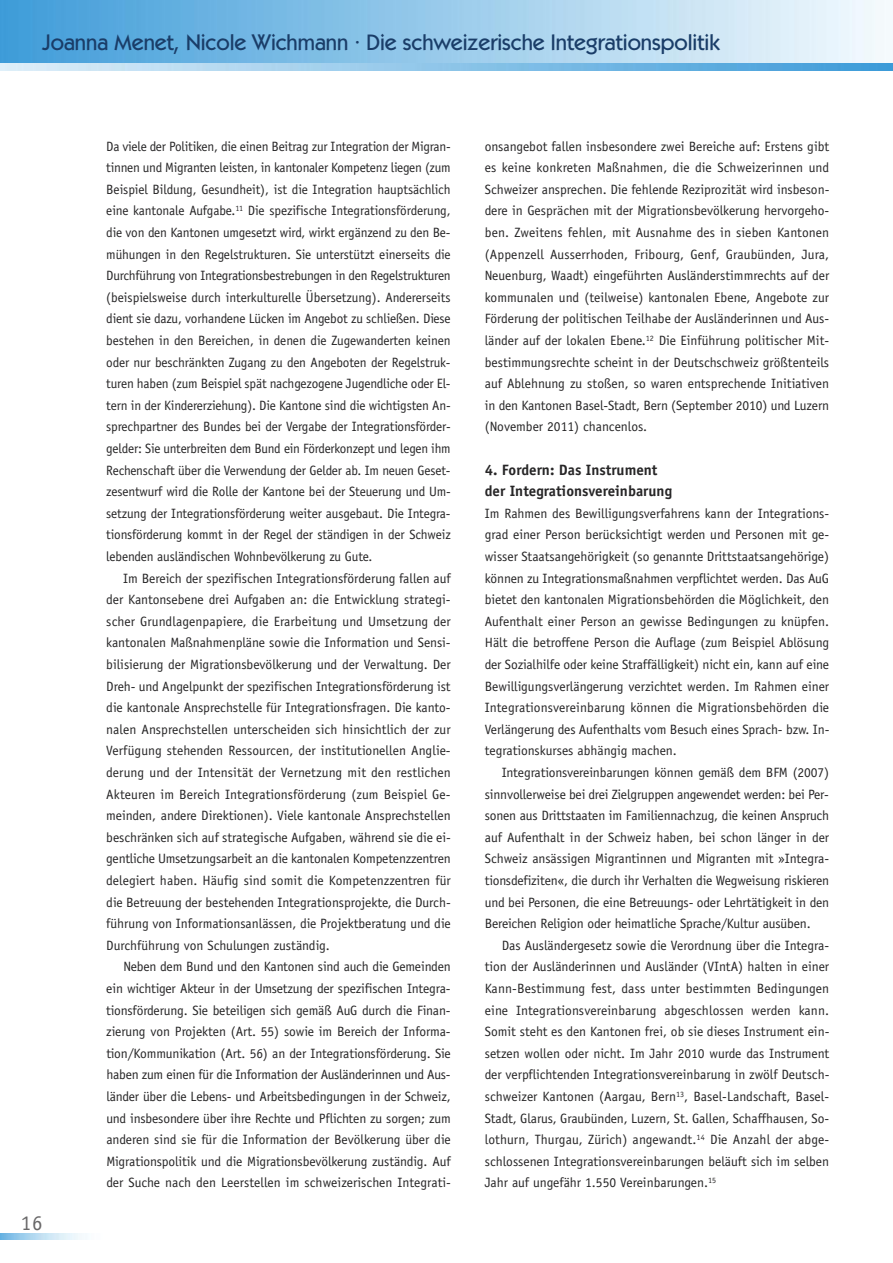
<style>
.page{position:relative;width:893px;height:1263px;background:#fff}
.page>*{position:absolute;margin:0;border:0;box-sizing:border-box;transform-origin:0 0}
.t1{font:500 22.5px "Kabel IT Cby BT";color:#1a3d68}
.t2{font:21px "Officina Sans";color:#686768}
.t3{font:700 15px/21.6px "Officina Sans";color:#272627}
.t4{font:13.5px/21.6px "Officina Sans";letter-spacing:-.005em;color:#272627;text-align:justify}
</style>
<div class="page">
<img style="left:0;top:1233px;width:82px;height:6px">
<img style="left:0;top:0;width:893px;height:70px">
<h1 class="t1" style="left:43px;top:35px;width:678px">Joanna Menet, Nicole Wichmann · Die schweizerische Integrationspolitik</h1>
<h2 class="t2" style="left:21px;top:1215px;width:23px">16</h2>
<p class="t4" style="left:106px;top:136px;width:346px">Da viele der Politiken, die einen Beitrag zur Integration der Migran&shy;tinnen und Migranten leisten, in kantonaler Kompetenz liegen (zum Beispiel Bildung, Gesundheit), ist die Integration hauptsächlich eine kantonale Aufgabe.<sup>11</sup> Die spezifische Integrationsförderung, die von den Kantonen umgesetzt wird, wirkt ergänzend zu den Be&shy;mühungen in den Regelstrukturen. Sie unterstützt einerseits die Durchführung von Integrationsbestrebungen in den Regelstrukturen (beispielsweise durch interkulturelle Übersetzung). Andererseits dient sie dazu, vorhandene Lücken im Angebot zu schließen. Diese bestehen in den Bereichen, in denen die Zugewanderten keinen oder nur beschränkten Zugang zu den Angeboten der Regelstruk&shy;turen haben (zum Beispiel spät nachgezogene Jugendliche oder El&shy;tern in der Kindererziehung). Die Kantone sind die wichtigsten An&shy;sprechpartner des Bundes bei der Vergabe der Integrationsförder&shy;gelder: Sie unterbreiten dem Bund ein Förderkonzept und legen ihm Rechenschaft über die Verwendung der Gelder ab. Im neuen Geset&shy;zesentwurf wird die Rolle der Kantone bei der Steuerung und Um&shy;setzung der Integrationsförderung weiter ausgebaut. Die Integra&shy;tionsförderung kommt in der Regel der ständigen in der Schweiz lebenden ausländischen Wohnbevölkerung zu Gute.</p>
<p class="t4" style="left:106px;top:568px;width:346px;text-indent:17px">Im Bereich der spezifischen Integrationsförderung fallen auf der Kantonsebene drei Aufgaben an: die Entwicklung strategi&shy;scher Grundlagenpapiere, die Erarbeitung und Umsetzung der kantonalen Maßnahmenpläne sowie die Information und Sensi&shy;bilisierung der Migrationsbevölkerung und der Verwaltung. Der Dreh- und Angelpunkt der spezifischen Integrationsförderung ist die kantonale Ansprechstelle für Integrationsfragen. Die kanto&shy;nalen Ansprechstellen unterscheiden sich hinsichtlich der zur Verfügung stehenden Ressourcen, der institutionellen Anglie&shy;derung und der Intensität der Vernetzung mit den restlichen Akteuren im Bereich Integrationsförderung (zum Beispiel Ge&shy;meinden, andere Direktionen). Viele kantonale Ansprechstellen beschränken sich auf strategische Aufgaben, während sie die ei&shy;gentliche Umsetzungsarbeit an die kantonalen Kompetenzzentren delegiert haben. Häufig sind somit die Kompetenzzentren für die Betreuung der bestehenden Integrationsprojekte, die Durch&shy;führung von Informationsanlässen, die Projektberatung und die Durchführung von Schulungen zuständig.</p>
<p class="t4" style="left:106px;top:957px;width:346px;text-indent:17px">Neben dem Bund und den Kantonen sind auch die Gemeinden ein wichtiger Akteur in der Umsetzung der spezifischen Integra&shy;tionsförderung. Sie beteiligen sich gemäß AuG durch die Finan&shy;zierung von Projekten (Art. 55) sowie im Bereich der Informa&shy;tion/Kommunikation (Art. 56) an der Integrationsförderung. Sie haben zum einen für die Information der Ausländerinnen und Aus&shy;länder über die Lebens- und Arbeitsbedingungen in der Schweiz, und insbesondere über ihre Rechte und Pflichten zu sorgen; zum anderen sind sie für die Information der Bevölkerung über die Migrationspolitik und die Migrationsbevölkerung zuständig. Auf der Suche nach den Leerstellen im schweizerischen Integrati-</p>
<p class="t4" style="left:485px;top:136px;width:346px">onsangebot fallen insbesondere zwei Bereiche auf: Erstens gibt es keine konkreten Maßnahmen, die die Schweizerinnen und Schweizer ansprechen. Die fehlende Reziprozität wird insbeson&shy;dere in Gesprächen mit der Migrationsbevölkerung hervorgeho&shy;ben. Zweitens fehlen, mit Ausnahme des in sieben Kantonen (Appenzell Ausserrhoden, Fribourg, Genf, Graubünden, Jura, Neuenburg, Waadt) eingeführten Ausländerstimmrechts auf der kommunalen und (teilweise) kantonalen Ebene, Angebote zur Förderung der politischen Teilhabe der Ausländerinnen und Aus&shy;länder auf der lokalen Ebene.<sup>12</sup> Die Einführung politischer Mit&shy;bestimmungsrechte scheint in der Deutschschweiz größtenteils auf Ablehnung zu stoßen, so waren entsprechende Initiativen in den Kantonen Basel-Stadt, Bern (September 2010) und Luzern (November 2011) chancenlos.</p>
<p class="t3" style="left:485px;top:460px;width:189px">4. Fordern: Das Instrument der Integrationsvereinbarung</p>
<p class="t4" style="left:485px;top:503px;width:346px">Im Rahmen des Bewilligungsverfahrens kann der Integrations&shy;grad einer Person berücksichtigt werden und Personen mit ge&shy;wisser Staatsangehörigkeit (so genannte Drittstaatsangehörige) können zu Integrationsmaßnahmen verpflichtet werden. Das AuG bietet den kantonalen Migrationsbehörden die Möglichkeit, den Aufenthalt einer Person an gewisse Bedingungen zu knüpfen.<br>Hält die betroffene Person die Auflage (zum Beispiel Ablösung der Sozialhilfe oder keine Straffälligkeit) nicht ein, kann auf eine Bewilligungsverlängerung verzichtet werden. Im Rahmen einer Integrationsvereinbarung können die Migrationsbehörden die Verlängerung des Aufenthalts vom Besuch eines Sprach- bzw. In&shy;tegrationskurses abhängig machen.</p>
<p class="t4" style="left:485px;top:763px;width:346px;text-indent:17px">Integrationsvereinbarungen können gemäß dem BFM (2007) sinnvollerweise bei drei Zielgruppen angewendet werden: bei Per&shy;sonen aus Drittstaaten im Familiennachzug, die keinen Anspruch auf Aufenthalt in der Schweiz haben, bei schon länger in der Schweiz ansässigen Migrantinnen und Migranten mit »Integra&shy;tionsdefiziten«, die durch ihr Verhalten die Wegweisung riskieren und bei Personen, die eine Betreuungs- oder Lehrtätigkeit in den Bereichen Religion oder heimatliche Sprache/Kultur ausüben.</p>
<p class="t4" style="left:485px;top:935px;width:346px;text-indent:17px">Das Ausländergesetz sowie die Verordnung über die Integra&shy;tion der Ausländerinnen und Ausländer (VIntA) halten in einer Kann-Bestimmung fest, dass unter bestimmten Bedingungen eine Integrationsvereinbarung abgeschlossen werden kann.<br>Somit steht es den Kantonen frei, ob sie dieses Instrument ein&shy;setzen wollen oder nicht. Im Jahr 2010 wurde das Instrument der verpflichtenden Integrationsvereinbarung in zwölf Deutsch&shy;schweizer Kantonen (Aargau, Bern<sup>13</sup>, Basel-Landschaft, Basel-Stadt, Glarus, Graubünden, Luzern, St. Gallen, Schaffhausen, So&shy;lothurn, Thurgau, Zürich) angewandt.<sup>14</sup> Die Anzahl der abge&shy;schlossenen Integrationsvereinbarungen beläuft sich im selben Jahr auf ungefähr 1.550 Vereinbarungen.<sup>15</sup></p>
</div>
